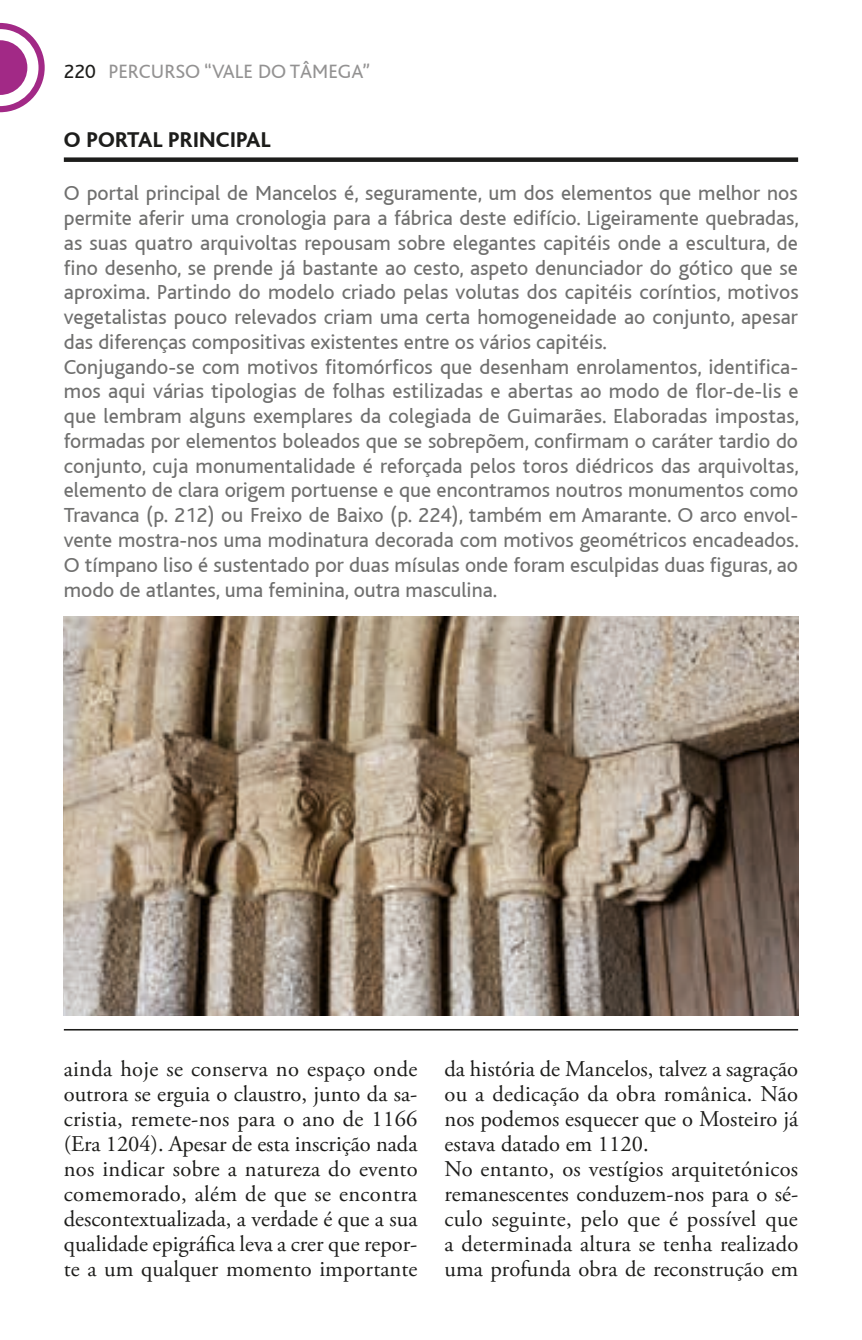
<style>
.page{position:relative;width:862px;height:1340px;background:#fff}
.page>*{position:absolute;margin:0;border:0;box-sizing:border-box;transform-origin:0 0}
.t1{font:22.5px/25px "Adobe Garamond Pro";color:#1d1d1b;text-align:justify}
.t2{font:800 22.5px "Bliss";letter-spacing:.01em;color:#1d1d1b}
.t3{font:21.38px/24.8px "Bliss";color:#70706f}
.t4{font:20.25px "Bliss";color:#939292}
.s1{color:#1d1d1b}
</style>
<div class="page">
<svg style="left:0;top:23px;width:45px;height:89px"></svg>
<img style="left:64px;top:616px;width:733px;height:399px">
<hr style="left:64px;top:1028px;width:733px;height:2px;background:#1d1d1b">
<div style="left:64px;top:157px;width:733px;height:5px;background:#1d1d1b"></div>
<p class="t4" style="left:64px;top:61px;width:308px"><span class="s1">220</span> PERCURSO “VALE DO TÂMEGA”</p>
<p class="t2" style="left:64px;top:128px;width:208px">O PORTAL PRINCIPAL</p>
<p class="t3" style="left:64px;top:181px;width:736px">O portal principal de Mancelos é, seguramente, um dos elementos que melhor nos permite aferir uma cronologia para a fábrica deste edifício. Ligeiramente quebradas, as suas quatro arquivoltas repousam sobre elegantes capitéis onde a escultura, de fino desenho, se prende já bastante ao cesto, aspeto denunciador do gótico que se aproxima. Partindo do modelo criado pelas volutas dos capitéis coríntios, motivos vegetalistas pouco relevados criam uma certa homogeneidade ao conjunto, apesar das diferenças compositivas existentes entre os vários capitéis.<br>Conjugando-se com motivos fitomórficos que desenham enrolamentos, identifica&shy;mos aqui várias tipologias de folhas estilizadas e abertas ao modo de flor-de-lis e que lembram alguns exemplares da colegiada de Guimarães. Elaboradas impostas, formadas por elementos boleados que se sobrepõem, confirmam o caráter tardio do conjunto, cuja monumentalidade é reforçada pelos toros diédricos das arquivoltas, elemento de clara origem portuense e que encontramos noutros monumentos como Travanca (p. 212) ou Freixo de Baixo (p. 224), também em Amarante. O arco envol&shy;vente mostra-nos uma modinatura decorada com motivos geométricos encadeados.<br>O tímpano liso é sustentado por duas mísulas onde foram esculpidas duas figuras, ao modo de atlantes, uma feminina, outra masculina.</p>
<p class="t1" style="left:64px;top:1056px;width:355px">ainda hoje se conserva no espaço onde outrora se erguia o claustro, junto da sa&shy;cristia, remete-nos para o ano de 1166 (Era 1204). Apesar de esta inscrição nada nos indicar sobre a natureza do evento comemorado, além de que se encontra descontextualizada, a verdade é que a sua qualidade epigráfica leva a crer que repor&shy;te a um qualquer momento importante</p>
<p class="t1" style="left:444px;top:1056px;width:355px;text-align:left">da história de Mancelos, talvez a sagração ou a dedicação da obra românica. Não nos podemos esquecer que o Mosteiro já estava datado em 1120.<br>No entanto, os vestígios arquitetónicos remanescentes conduzem-nos para o sé&shy;culo seguinte, pelo que é possível que a determinada altura se tenha realizado uma profunda obra de reconstrução em</p>
</div>
